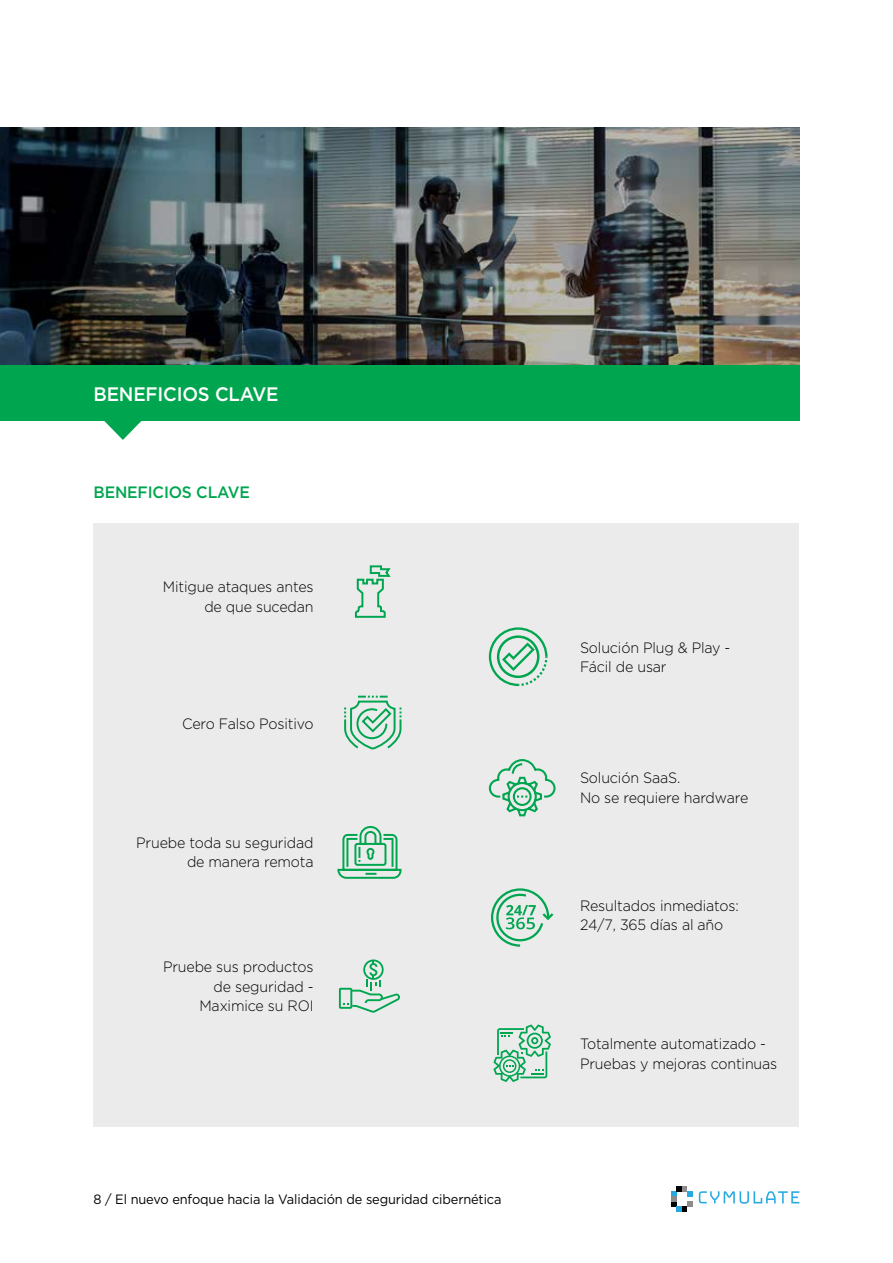
<style>
.page{position:relative;width:893px;height:1263px;background:#fff}
.page>*{position:absolute;margin:0;border:0;box-sizing:border-box;transform-origin:0 0}
.t1{font:500 19.5px "Gotham";letter-spacing:-.01em;color:#fff;scale:.95 1}
.t2{font:500 16.5px "Gotham";letter-spacing:-.01em;color:#00a64f;scale:.95 1}
.t3{font:300 15px/19.5px "Gotham";letter-spacing:-.01em;color:#000;scale:.95 1}
.t4{font:13.5px "Gotham";letter-spacing:-.01em;color:#000;scale:.95 1}
</style>
<div class="page">
<svg style="left:672px;top:1186px;width:20px;height:25px"></svg>
<svg style="left:699px;top:1191px;width:100px;height:13px"></svg>
<img style="left:0;top:128px;width:799px;height:238px">
<div style="left:94px;top:523px;width:705px;height:604px;background:#ebebec"></div>
<div style="left:0;top:366px;width:799px;height:55px;background:#00a64f"></div>
<svg style="left:104px;top:421px;width:38px;height:19px"></svg>
<svg style="left:488px;top:759px;width:68px;height:58px"></svg>
<svg style="left:491px;top:888px;width:63px;height:59px"></svg>
<svg style="left:489px;top:627px;width:58px;height:59px"></svg>
<svg style="left:344px;top:695px;width:58px;height:55px"></svg>
<svg style="left:354px;top:565px;width:37px;height:53px"></svg>
<svg style="left:337px;top:826px;width:65px;height:53px"></svg>
<svg style="left:493px;top:1024px;width:58px;height:58px"></svg>
<svg style="left:339px;top:959px;width:61px;height:53px"></svg>
<h1 class="t1" style="left:94px;top:381px;width:196px">BENEFICIOS CLAVE</h1>
<p class="t2" style="left:94px;top:482px;width:166px">BENEFICIOS CLAVE</p>
<p class="t3" style="left:163px;top:577px;width:160px;text-align:right">Mitigue ataques antes de que sucedan</p>
<p class="t3" style="left:182px;top:713px;width:140px">Cero Falso Positivo</p>
<p class="t3" style="left:136px;top:832px;width:188px;text-align:right">Pruebe toda su seguridad de manera remota</p>
<p class="t3" style="left:163px;top:957px;width:160px;text-align:right">Pruebe sus productos de seguridad -<br>Maximice su ROI</p>
<p class="t4" style="left:94px;top:1190px;width:431px">/8 El nuevo enfoque hacia la Validación de seguridad cibernética</p>
<p class="t3" style="left:580px;top:637px;width:160px">Solución Plug &amp; Play -<br>Fácil de usar</p>
<p class="t3" style="left:580px;top:768px;width:179px">Solución SaaS.<br>No se requiere hardware</p>
<p class="t3" style="left:580px;top:895px;width:169px">Resultados inmediatos:<br>24/7, 365 días al año</p>
<p class="t3" style="left:580px;top:1034px;width:209px">Totalmente automatizado -<br>Pruebas y mejoras continuas</p>
</div>
